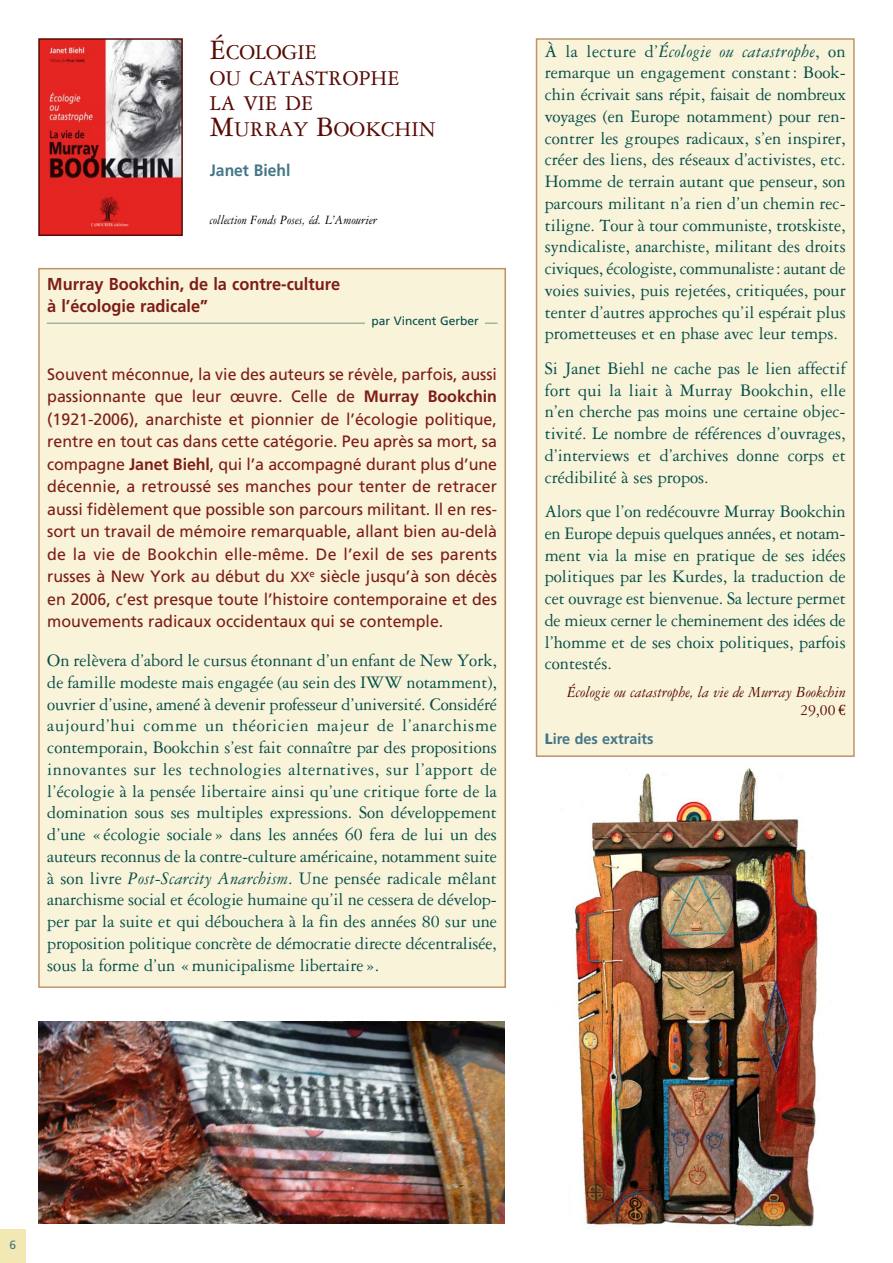
<style>
.page{position:relative;width:893px;height:1263px;background:#fff}
.page>*{position:absolute;margin:0;border:0;box-sizing:border-box;transform-origin:0 0}
.t1{font:22.5px/25.5px "Garamond Three";color:#570b04}
.t2{font:18.75px/21.8px "Garamond Three";color:#034d49;text-align:justify}
.t3{font:700 17.25px/22.5px "Frutiger";color:#7d1d16;scale:.95 1}
.t4{font:16.5px/22.5px "Frutiger";color:#7d1d16;text-align:justify}
.t5{font:italic 16.5px/18px "Garamond Three";color:#570b04;text-align:right;scale:.95 1}
.t6{font:700 16.5px "Frutiger";color:#447687;scale:.95 1}
.t7{font:700 15px "Frutiger";color:#447687;scale:.96 1}
.t8{font:italic 13.5px "Garamond Three";color:#000;scale:.9 1}
.t9{font:12px "Frutiger";color:#034d49}
.t10{font:12px "Frutiger";color:#447687}
.s1{font-size:30px}
.s2{font-weight:700}
.s3{font-size:14.7px}
.s4{font-style:italic}
.s5{font-style:normal}
.s6{font-family:"Euro Serif";font-style:normal;font-size:15px}
.s7{font-weight:900}
</style>
<div class="page">
<div style="left:40px;top:269px;width:464px;height:717px;background:#f9f3d9"></div>
<div style="left:38px;top:268px;width:468px;height:720px;border:2px solid #bf9367"></div>
<div style="left:537px;top:40px;width:316px;height:715px;background:#f9f3d9"></div>
<div style="left:536px;top:38px;width:319px;height:719px;border:2px solid #bf9367"></div>
<div style="left:0;top:1229px;width:26px;height:33px;background:#f2e8b3"></div>
<img style="left:41px;top:41px;width:139px;height:192px">
<div style="left:38px;top:38px;width:145px;height:198px;border:2px solid #570b04"></div>
<hr style="left:47px;top:323px;width:450px;height:1px;background:#7f9483">
<img style="left:38px;top:1021px;width:467px;height:203px">
<img style="left:573px;top:768px;width:245px;height:459px">
<div style="left:366px;top:315px;width:119px;height:17px;background:#f9f3d9"></div>
<p class="t1" style="left:210px;top:42px;width:227px"><span class="s1">É</span>COLOGIE<br>OU CATASTROPHE<br>LA VIE DE<br><span class="s1">M</span>URRAY <span class="s1">B</span>OOKCHIN</p>
<p class="t6" style="left:210px;top:164px;width:86px">Janet Biehl</p>
<p class="t8" style="left:210px;top:216px;width:187px">collection Fonds Poses, éd. L’Amourier</p>
<p class="t3" style="left:47px;top:274px;width:310px">Murray Bookchin, de la contre-culture à l’écologie radicale”</p>
<p class="t9" style="left:372px;top:316px;width:109px">par Vincent Gerber</p>
<p class="t4" style="left:47px;top:364px;width:451px">Souvent méconnue, la vie des auteurs se révèle, parfois, aussi passionnante que leur œuvre. Celle de <span class="s2">Murray Bookchin </span>(1921-2006), anarchiste et pionnier de l’écologie politique, rentre en tout cas dans cette catégorie. Peu après sa mort, sa compagne <span class="s2">Janet Biehl</span>, qui l’a accompagné durant plus d’une décennie, a retroussé ses manches pour tenter de retracer aussi fidèlement que possible son parcours militant. Il en res&shy;sort un travail de mémoire remarquable, allant bien au-delà de la vie de Bookchin elle-même. De l’exil de ses parents russes à New York au début du <span class="s3">XX</span><sup>e</sup> siècle jusqu’à son décès en 2006, c’est presque toute l’histoire contemporaine et des mouvements radicaux occidentaux qui se contemple.</p>
<p class="t2" style="left:47px;top:651px;width:451px">On relèvera d’abord le cursus étonnant d’un enfant de New York, de famille modeste mais engagée (au sein des IWW notamment), ouvrier d’usine, amené à devenir professeur d’université. Considéré aujourd’hui comme un théoricien majeur de l’anarchisme contemporain, Bookchin s’est fait connaître par des propositions innovantes sur les technologies alternatives, sur l’apport de l’écologie à la pensée libertaire ainsi qu’une critique forte de la domination sous ses multiples expressions. Son développement d’une « écologie sociale » dans les années 60 fera de lui un des auteurs reconnus de la contre-culture américaine, notamment suite à son livre <span class="s4">Post-Scarcity Anarchism</span>. Une pensée radicale mêlant anarchisme social et écologie humaine qu’il ne cessera de dévelop - per par la suite et qui débouchera à la fin des années 80 sur une proposition politique concrète de démocratie directe décentralisée, sous la forme d’un « municipalisme libertaire ».</p>
<p class="t2" style="left:545px;top:42px;width:302px">À la lecture d’<span class="s4">Écologie ou catastrophe</span>, on remarque un engagement constant: Book - chin écrivait sans répit, faisait de nombreux voyages (en Europe notamment) pour ren&shy;contrer les groupes radicaux, s’en inspirer, créer des liens, des réseaux d’activistes, etc.<br>Homme de terrain autant que penseur, son parcours militant n’a rien d’un chemin rec&shy;tiligne. Tour à tour communiste, trotskiste, syndicaliste, anarchiste, militant des droits civiques, écologiste, communaliste: autant de voies suivies, puis rejetées, critiquées, pour tenter d’autres approches qu’il espérait plus prometteuses et en phase avec leur temps.</p>
<p class="t2" style="left:545px;top:359px;width:302px">Si Janet Biehl ne cache pas le lien affectif fort qui la liait à Murray Bookchin, elle n’en cherche pas moins une certaine objec&shy;tivité. Le nombre de références d’ouvrages, d’interviews et d’archives donne corps et crédibilité à ses propos.</p>
<p class="t2" style="left:545px;top:502px;width:302px">Alors que l’on redécouvre Murray Bookchin en Europe depuis quelques années, et notam - ment via la mise en pratique de ses idées politiques par les Kurdes, la traduction de cet ouvrage est bienvenue. Sa lecture permet de mieux cerner le cheminement des idées de l’homme et de ses choix politiques, parfois contestés.</p>
<p class="t5" style="left:567px;top:685px;width:295px">Écologie ou catastrophe, la vie de Murray Bookchin<br><span class="s5">29,00</span> <span class="s6">€</span></p>
<p class="t7" style="left:545px;top:732px;width:115px"><span class="s7">L</span>ire des extraits</p>
<p class="t10" style="left:9px;top:1240px;width:8px">6</p>
</div>
